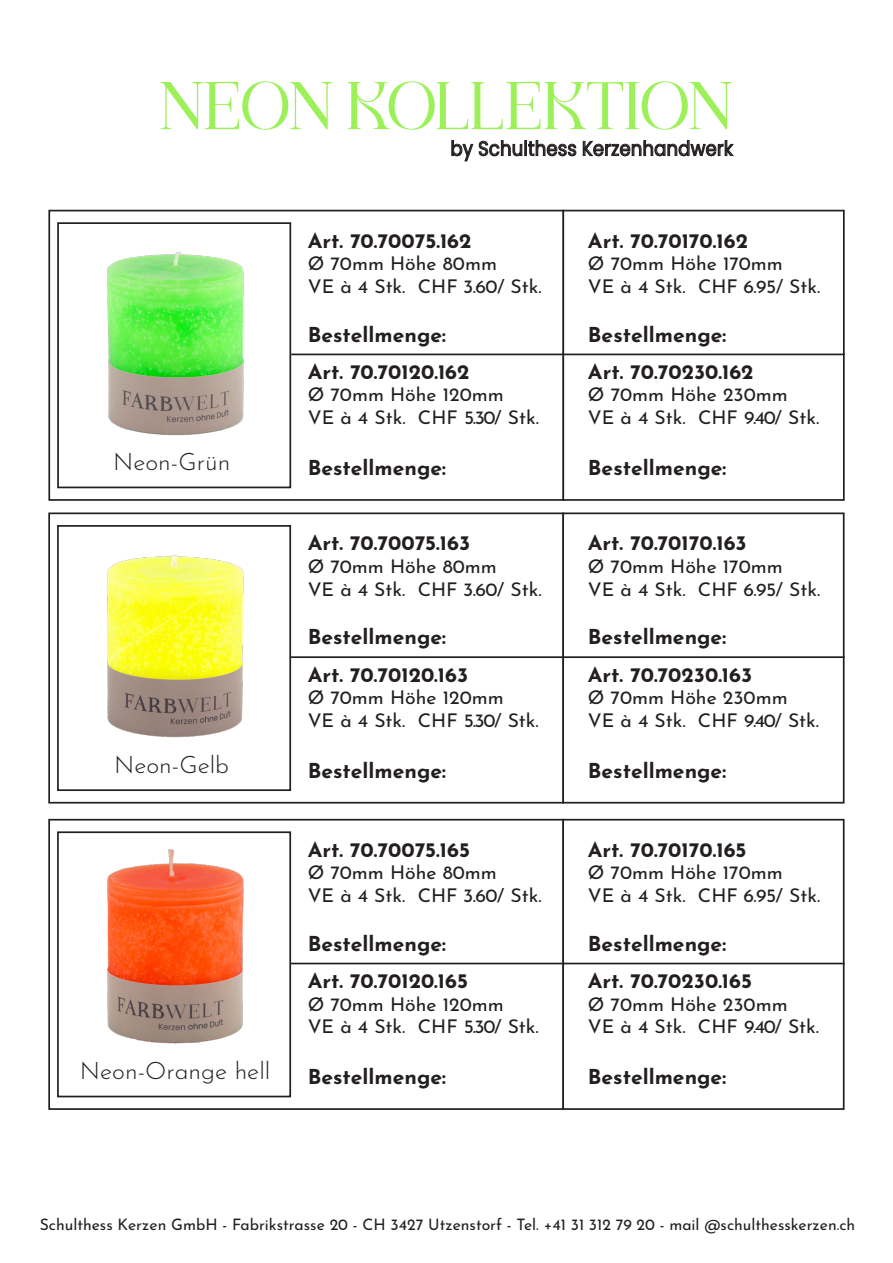
<style>
.page{position:relative;width:893px;height:1263px;background:#fff}
.page>*{position:absolute;margin:0;border:0;box-sizing:border-box;transform-origin:0 0}
.t1{font:75px "Idealist";color:#9cf158}
.t2{font:300 24px "Josefin Sans";color:#231f20}
.t3{font:700 20.55px "Josefin Sans";color:#231f20}
.t4{font:20.4px "Poppins";letter-spacing:.01em;color:#231f20;scale:.88 1}
.t5{font:18.75px "Josefin Sans";color:#231f20}
.t6{font:15.75px "Josefin Sans";color:#231f20}
</style>
<div class="page">
<div style="left:57px;top:222px;width:234px;height:266px;border:2px solid #231f20"></div>
<div style="left:48px;top:210px;width:797px;height:291px;border:2px solid #231f20"></div>
<hr style="left:291px;top:354px;width:554px;height:1px;background:#231f20">
<img style="left:107px;top:252px;width:137px;height:184px">
<svg style="left:452px;top:140px;width:21px;height:21px"></svg>
<svg style="left:479px;top:140px;width:97px;height:16px"></svg>
<svg style="left:583px;top:140px;width:151px;height:16px"></svg>
<hr style="left:562px;top:210px;width:2px;height:291px;background:#231f20">
<div style="left:57px;top:525px;width:234px;height:266px;border:2px solid #231f20"></div>
<div style="left:48px;top:512px;width:797px;height:291px;border:2px solid #231f20"></div>
<hr style="left:291px;top:656px;width:554px;height:2px;background:#231f20">
<img style="left:107px;top:555px;width:137px;height:183px">
<hr style="left:562px;top:512px;width:2px;height:291px;background:#231f20">
<div style="left:57px;top:831px;width:234px;height:266px;border:2px solid #231f20"></div>
<div style="left:48px;top:819px;width:797px;height:291px;border:2px solid #231f20"></div>
<hr style="left:291px;top:963px;width:554px;height:1px;background:#231f20">
<img style="left:107px;top:849px;width:137px;height:195px">
<hr style="left:562px;top:819px;width:2px;height:291px;background:#231f20">
<p class="t1" style="left:157px;top:66px;width:576px">NEON KOLLEKTION</p>
<p class="t2" style="left:113px;top:443px;width:119px">Neon-Grün</p>
<p class="t2" style="left:114px;top:746px;width:116px">Neon-Gelb</p>
<p class="t2" style="left:80px;top:1053px;width:192px">Neon-Orange hell</p>
<p class="t4" style="left:450px;top:137px;width:323px">by Schulthess Kerzenhandwerk</p>
<p class="t3" style="left:308px;top:225px;width:165px">Art. 70.70075.162</p>
<p class="t5" style="left:308px;top:250px;width:191px">Ø 70mm Höhe 80mm</p>
<p class="t5" style="left:308px;top:272px;width:235px">VE à 4 Stk. CHF 3.60/ Stk.</p>
<p class="t3" style="left:308px;top:319px;width:140px">Bestellmenge:</p>
<p class="t3" style="left:308px;top:356px;width:163px">Art. 70.70120.162</p>
<p class="t5" style="left:308px;top:381px;width:198px">Ø 70mm Höhe 120mm</p>
<p class="t5" style="left:308px;top:403px;width:233px">VE à 4 Stk. CHF 5.30/ Stk.</p>
<p class="t3" style="left:308px;top:453px;width:140px">Bestellmenge:</p>
<p class="t3" style="left:308px;top:528px;width:164px">Art. 70.70075.163</p>
<p class="t5" style="left:308px;top:552px;width:191px">Ø 70mm Höhe 80mm</p>
<p class="t5" style="left:308px;top:575px;width:235px">VE à 4 Stk. CHF 3.60/ Stk.</p>
<p class="t3" style="left:308px;top:622px;width:140px">Bestellmenge:</p>
<p class="t3" style="left:308px;top:659px;width:162px">Art. 70.70120.163</p>
<p class="t5" style="left:308px;top:684px;width:198px">Ø 70mm Höhe 120mm</p>
<p class="t5" style="left:308px;top:706px;width:233px">VE à 4 Stk. CHF 5.30/ Stk.</p>
<p class="t3" style="left:308px;top:755px;width:140px">Bestellmenge:</p>
<p class="t3" style="left:308px;top:834px;width:164px">Art. 70.70075.165</p>
<p class="t5" style="left:308px;top:859px;width:191px">Ø 70mm Höhe 80mm</p>
<p class="t5" style="left:308px;top:881px;width:235px">VE à 4 Stk. CHF 3.60/ Stk.</p>
<p class="t3" style="left:308px;top:928px;width:140px">Bestellmenge:</p>
<p class="t3" style="left:308px;top:965px;width:162px">Art. 70.70120.165</p>
<p class="t5" style="left:308px;top:990px;width:198px">Ø 70mm Höhe 120mm</p>
<p class="t5" style="left:308px;top:1012px;width:233px">VE à 4 Stk. CHF 5.30/ Stk.</p>
<p class="t3" style="left:308px;top:1062px;width:140px">Bestellmenge:</p>
<p class="t3" style="left:588px;top:225px;width:162px">Art. 70.70170.162</p>
<p class="t5" style="left:588px;top:250px;width:196px">Ø 70mm Höhe 170mm</p>
<p class="t5" style="left:588px;top:272px;width:234px">VE à 4 Stk. CHF 6.95/ Stk.</p>
<p class="t3" style="left:588px;top:319px;width:140px">Bestellmenge:</p>
<p class="t3" style="left:588px;top:356px;width:167px">Art. 70.70230.162</p>
<p class="t5" style="left:588px;top:381px;width:201px">Ø 70mm Höhe 230mm</p>
<p class="t5" style="left:588px;top:403px;width:233px">VE à 4 Stk. CHF 9.40/ Stk.</p>
<p class="t3" style="left:588px;top:453px;width:140px">Bestellmenge:</p>
<p class="t3" style="left:588px;top:528px;width:160px">Art. 70.70170.163</p>
<p class="t5" style="left:588px;top:552px;width:196px">Ø 70mm Höhe 170mm</p>
<p class="t5" style="left:588px;top:575px;width:234px">VE à 4 Stk. CHF 6.95/ Stk.</p>
<p class="t3" style="left:588px;top:622px;width:140px">Bestellmenge:</p>
<p class="t3" style="left:588px;top:659px;width:166px">Art. 70.70230.163</p>
<p class="t5" style="left:588px;top:684px;width:201px">Ø 70mm Höhe 230mm</p>
<p class="t5" style="left:588px;top:706px;width:233px">VE à 4 Stk. CHF 9.40/ Stk.</p>
<p class="t3" style="left:588px;top:755px;width:140px">Bestellmenge:</p>
<p class="t3" style="left:588px;top:834px;width:160px">Art. 70.70170.165</p>
<p class="t5" style="left:588px;top:859px;width:196px">Ø 70mm Höhe 170mm</p>
<p class="t5" style="left:588px;top:881px;width:234px">VE à 4 Stk. CHF 6.95/ Stk.</p>
<p class="t3" style="left:588px;top:928px;width:140px">Bestellmenge:</p>
<p class="t3" style="left:588px;top:965px;width:166px">Art. 70.70230.165</p>
<p class="t5" style="left:588px;top:990px;width:201px">Ø 70mm Höhe 230mm</p>
<p class="t5" style="left:588px;top:1012px;width:233px">VE à 4 Stk. CHF 9.40/ Stk.</p>
<p class="t3" style="left:588px;top:1062px;width:140px">Bestellmenge:</p>
<p class="t6" style="left:40px;top:1213px;width:817px">Schulthess Kerzen GmbH - Fabrikstrasse 20 - CH 3427 Utzenstorf - Tel. +41 31 312 79 20 - mail @schulthesskerzen.ch</p>
</div>
